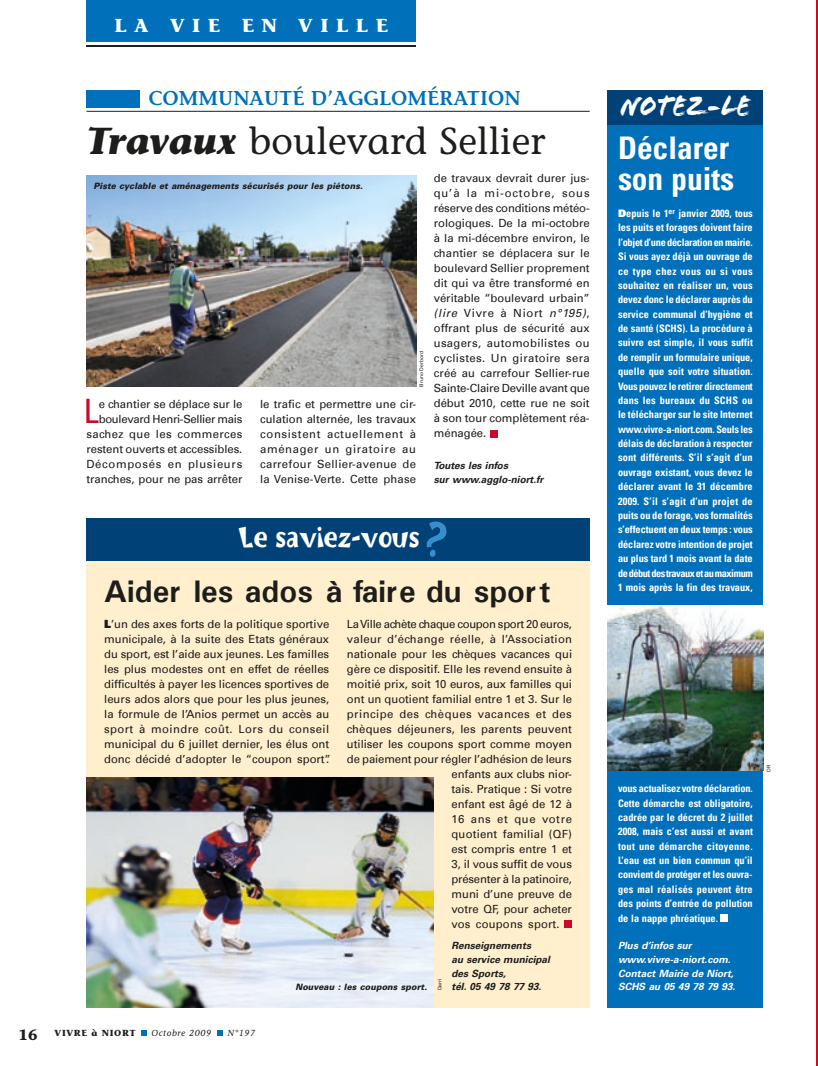
<style>
.page{position:relative;width:818px;height:1066px;background:#fff}
.page>*{position:absolute;margin:0;border:0;box-sizing:border-box;transform-origin:0 0}
.t1{font:37.5px "Stone Informal";color:#1d1d1b}
.t2{font:33.62px "Univers 57 Condensed";color:#ca0a28}
.t3{font:32.5px "Burweed ICG";color:#fff}
.t4{font:700 31.25px "Univers";color:#1d1d1b}
.t5{font:300 condensed 31.25px "Univers 47";color:#fff}
.t6{font:31.25px "Flood";color:#fff;scale:.83 1}
.t7{font:600 20px "Stone Informal";color:#0070ba}
.t8{font:700 18.75px "Stone Informal";letter-spacing:.4em;color:#fff}
.t9{font:11.25px/15px "Univers 55";color:#1d1d1b;text-align:justify}
.t10{font:11.25px "Univers 55";letter-spacing:-.025em;color:#1d1d1b}
.t11{font:11.25px "Univers 55";letter-spacing:.03em;color:#1d1d1b}
.t12{font:11.25px "Univers 55";letter-spacing:.02em;color:#1d1d1b}
.t13{font:11.25px "Univers 55";letter-spacing:.04em;color:#1d1d1b}
.t14{font:11.25px "Univers 55";letter-spacing:.06em;color:#1d1d1b}
.t15{font:300 condensed 10.25px/14.4px "Univers 47";color:#fff;text-align:justify}
.t16{font:italic 300 10px/13.8px "Univers 45";color:#1d1d1b}
.t17{font:italic 300 10px/13.8px "Univers 45";color:#fff}
.t18{font:italic 900 8.75px "Univers";letter-spacing:.005em;color:#1d1d1b;scale:.95 1}
.t19{font:italic 8.75px "Stone Informal";letter-spacing:.075em;color:#1d1d1b}
.t20{font:700 8.75px "Stone Informal";letter-spacing:.075em;color:#1d1d1b}
.t21{font:5px "Univers 55";color:#1d1d1b}
.s1{font-weight:700;font-style:italic}
.s2{font-style:italic}
.s3{font-family:"Univers";font-weight:900}
.s4{font-size:15px}
.s5{font-family:"Univers";font-weight:900;font-stretch:normal}
</style>
<div class="page">
<div style="left:490px;top:430px;width:7px;height:8px;background:#ca0a28"></div>
<svg style="left:141px;top:1031px;width:5px;height:5px"></svg>
<svg style="left:217px;top:1031px;width:5px;height:5px"></svg>
<div style="left:86px;top:90px;width:54px;height:18px;background:#0070ba"></div>
<hr style="left:86px;top:111px;width:504px;height:1px;background:#1d1d1b">
<div style="left:86px;top:0;width:330px;height:42px;background:#0070ba"></div>
<hr style="left:86px;top:45px;width:330px;height:2px;background:#1d1d1b">
<hr style="left:816px;top:0;width:2px;height:1066px;background:#ca0a28">
<div style="left:86px;top:518px;width:504px;height:490px;background:#ffefcd"></div>
<div style="left:86px;top:518px;width:504px;height:42px;background:#004177"></div>
<div style="left:565px;top:921px;width:7px;height:7px;background:#ca0a28"></div>
<svg style="left:427px;top:521px;width:20px;height:36px"></svg>
<div style="left:607px;top:90px;width:156px;height:35px;background:#004177"></div>
<div style="left:607px;top:125px;width:156px;height:883px;background:#0070ba"></div>
<div style="left:721px;top:914px;width:7px;height:7px;background:#fff"></div>
<img style="left:86px;top:778px;width:348px;height:230px">
<img style="left:86px;top:175px;width:330px;height:212px">
<img style="left:607px;top:605px;width:156px;height:166px">
<h3 class="t8" style="left:114px;top:14px;width:275px">LA V IE EN V ILLE</h3>
<h3 class="t7" style="left:148px;top:86px;width:373px">COMMUNAUTÉ D’AGGLOMÉRATION</h3>
<h1 class="t1" style="left:86px;top:119px;width:460px"><span class="s1">Travaux</span> boulevard Sellier</h1>
<p class="t18" style="left:94px;top:180px;width:285px">Piste cyclable et aménagements sécurisés pour les piétons.</p>
<p class="t21" style="left:418px;top:387px;width:37px;rotate:-90deg">Bruno Derbord</p>
<h2 class="t2" style="left:84px;top:389px;width:16px">L</h2>
<p class="t9" style="left:86px;top:396px;width:157px;text-align:right">e chantier se déplace sur le boulevard Henri-Sellier mais sachez que les commerces restent ouverts et accessibles.<br>Décomposés en plusieurs tranches, pour ne pas arrêter</p>
<p class="t9" style="left:260px;top:396px;width:157px">le trafic et permettre une cir&shy;culation alternée, les travaux consistent actuellement à aménager un giratoire au carrefour Sellier-avenue de la Venise-Verte. Cette phase</p>
<p class="t9" style="left:434px;top:171px;width:157px">de travaux devrait durer jus&shy;qu’à la mi-octobre, sous réserve des conditions météo&shy;rologiques. De la mi-octobre à la mi-décembre environ, le chantier se déplacera sur le boulevard Sellier proprement dit qui va être transformé en véritable “boulevard urbain” <span class="s2">(lire</span> Vivre à Niort <span class="s2">n°195)</span>, offrant plus de sécurité aux usagers, automobilistes ou cyclistes. Un giratoire sera créé au carrefour Sellier-rue Sainte-Claire Deville avant que début 2010, cette rue ne soit à son tour complètement réa&shy;ménagée.</p>
<p class="t16" style="left:434px;top:459px;width:111px">Toutes les infos<br>sur www.agglo-niort.fr</p>
<h3 class="t3" style="left:238px;top:520px;width:183px">Le saviez-vous</h3>
<h3 class="t4" style="left:104px;top:571px;width:448px">Aider les ados à faire du sport</h3>
<p class="t9" style="left:104px;top:617px;width:228px;text-align:left"><span class="s3">L</span>’un des axes forts de la politique sportive municipale, à la suite des Etats généraux du sport, est l’aide aux jeunes. Les familles les plus modestes ont en effet de réelles difficultés à payer les licences sportives de leurs ados alors que pour les plus jeunes, la formule de l’Anios permet un accès au sport à moindre coût. Lors du conseil municipal du 6 juillet dernier, les élus ont donc décidé d’adopter le “coupon sport”.</p>
<p class="t10" style="left:347px;top:617px;width:226px">La Ville achète chaque coupon sport 20 euros,</p>
<p class="t11" style="left:347px;top:632px;width:227px">valeur d’échange réelle, à l’Association</p>
<p class="t9" style="left:347px;top:646px;width:227px">nationale pour les chèques vacances qui</p>
<p class="t9" style="left:347px;top:661px;width:227px">gère ce dispositif. Elle les revend ensuite à</p>
<p class="t9" style="left:347px;top:676px;width:227px">moitié prix, soit 10 euros, aux familles qui</p>
<p class="t9" style="left:347px;top:691px;width:227px">ont un quotient familial entre 1 et 3. Sur le</p>
<p class="t13" style="left:347px;top:707px;width:226px">principe des chèques vacances et des</p>
<p class="t9" style="left:347px;top:721px;width:226px">chèques déjeuners, les parents peuvent</p>
<p class="t9" style="left:347px;top:736px;width:226px">utiliser les coupons sport comme moyen</p>
<p class="t9" style="left:347px;top:751px;width:226px">de paiement pour régler l’adhésion de leurs</p>
<p class="t9" style="left:451px;top:766px;width:121px">enfants aux clubs nior-</p>
<p class="t9" style="left:451px;top:781px;width:122px">tais. Pratique : Si votre</p>
<p class="t9" style="left:451px;top:796px;width:122px">enfant est âgé de 12 à</p>
<p class="t14" style="left:451px;top:812px;width:122px">16 ans et que votre</p>
<p class="t12" style="left:451px;top:827px;width:122px">quotient familial (QF)</p>
<p class="t9" style="left:451px;top:841px;width:122px">est compris entre 1 et</p>
<p class="t9" style="left:451px;top:856px;width:122px">3, il vous suffit de vous</p>
<p class="t9" style="left:451px;top:871px;width:122px">présenter à la patinoire,</p>
<p class="t9" style="left:451px;top:886px;width:122px">muni d’une preuve de</p>
<p class="t9" style="left:451px;top:901px;width:122px">votre QF, pour acheter</p>
<p class="t12" style="left:451px;top:917px;width:110px">vos coupons sport.</p>
<p class="t16" style="left:451px;top:939px;width:100px">Renseignements<br>au service municipal des Sports,<br>tél. 05 49 78 77 93.</p>
<p class="t18" style="left:295px;top:981px;width:140px">Nouveau : les coupons sport.</p>
<p class="t21" style="left:437px;top:990px;width:13px;rotate:-90deg">Darri</p>
<p class="t20" style="left:19px;top:1027px;width:119px"><span class="s4">16</span> VIVRE À NIORT</p>
<p class="t19" style="left:152px;top:1028px;width:61px">Octobre 2009</p>
<p class="t19" style="left:228px;top:1028px;width:29px">N°197</p>
<h3 class="t6" style="left:620px;top:88px;width:158px">NOTEZ -LE</h3>
<h3 class="t5" style="left:618px;top:128px;width:113px">Déclarer</h3>
<h3 class="t5" style="left:618px;top:160px;width:117px">son puits</h3>
<p class="t15" style="left:618px;top:206px;width:136px"><span class="s5">D</span>epuis le 1<sup>er</sup> janvier 2009, tous les puits et forages doivent faire l’objet d’une déclaration en mairie.<br>Si vous ayez déjà un ouvrage de ce type chez vous ou si vous souhaitez en réaliser un, vous devez donc le déclarer auprès du service communal d’hygiène et de santé (SCHS). La procédure à suivre est simple, il vous suffit de remplir un formulaire unique, quelle que soit votre situation.<br>Vous pouvez le retirer directement dans les bureaux du SCHS ou le télécharger sur le site Internet www.vivre-a-niort.com. Seuls les délais de déclaration à respecter sont différents. S’il s’agit d’un ouvrage existant, vous devez le déclarer avant le 31 décembre 2009. S’il s’agit d’un projet de puits ou de forage, vos formalités s’effectuent en deux temps : vous déclarez votre intention de projet au plus tard 1 mois avant la date de début des travaux et au maximum 1 mois après la fin des travaux,</p>
<p class="t15" style="left:618px;top:781px;width:136px">vous actualisez votre déclaration.<br>Cette démarche est obligatoire, cadrée par le décret du 2 juillet 2008, mais c’est aussi et avant tout une démarche citoyenne.<br>L’eau est un bien commun qu’il convient de protéger et les ouvra&shy;ges mal réalisés peuvent être des points d’entrée de pollution de la nappe phréatique.</p>
<p class="t17" style="left:618px;top:939px;width:119px">Plus d’infos sur www.vivre-a-niort.com.<br>Contact Mairie de Niort,<br>SCHS au 05 49 78 79 93.</p>
<p class="t21" style="left:766px;top:772px;width:8px;rotate:-90deg">DR</p>
</div>
